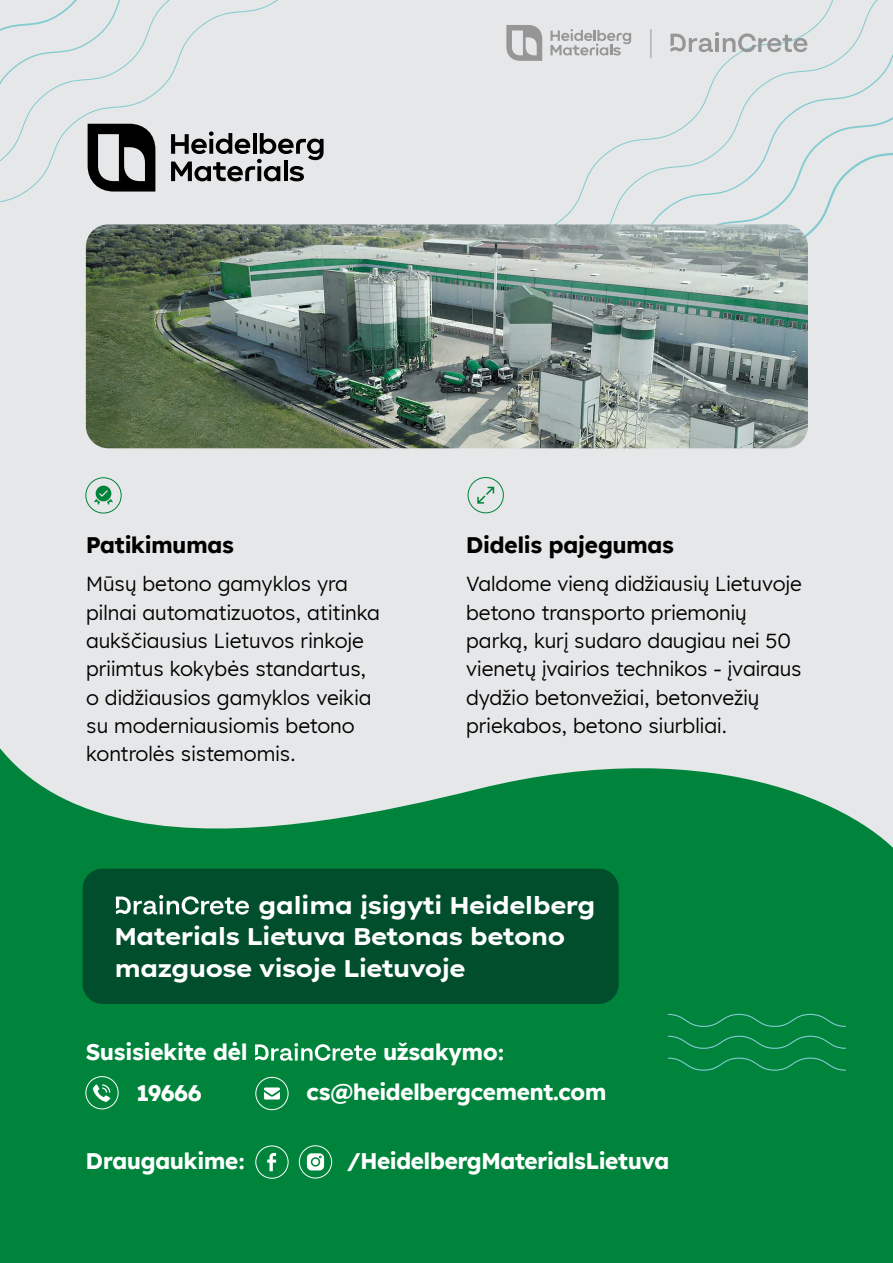
<style>
.page{position:relative;width:893px;height:1263px;background:#e6e7e8}
.page>*{position:absolute;margin:0;border:0;box-sizing:border-box;transform-origin:0 0}
.t1{font:700 24px/31.5px "Lexend Exa HM";color:#fff}
.t2{font:700 22.5px "Lexend HM";letter-spacing:-.01em;color:#fff}
.t3{font:700 22.5px "Lexend HM";color:#000}
.t4{font:20.25px/28.3px "Lexend HM";color:#000}
</style>
<div class="page">
<svg style="left:0;top:748px;width:893px;height:267px;fill:#00843c"></svg>
<svg style="left:542px;top:0;width:351px;height:236px"></svg>
<svg style="left:0;top:0;width:300px;height:388px"></svg>
<div style="left:0;top:1015px;width:893px;height:248px;background:#00843c"></div>
<img style="left:86px;top:224px;width:722px;height:224px">
<svg style="left:477px;top:487px;width:17px;height:17px"></svg>
<svg style="left:94px;top:486px;width:19px;height:19px"></svg>
<svg style="left:93px;top:1084px;width:17px;height:18px"></svg>
<div style="left:86px;top:1076px;width:32px;height:33px;border:1px solid #fff;border-radius:50%"></div>
<svg style="left:264px;top:1087px;width:16px;height:12px"></svg>
<div style="left:256px;top:1077px;width:32px;height:33px;border:1px solid #fff;border-radius:50%"></div>
<div style="left:86px;top:478px;width:35px;height:35px;border:1px solid #00843c;border-radius:50%"></div>
<div style="left:468px;top:477px;width:36px;height:36px;border:1px solid #00843c;border-radius:50%"></div>
<svg style="left:255px;top:1043px;width:121px;height:18px"></svg>
<div style="left:83px;top:869px;width:536px;height:135px;background:#004e2b;border-radius:20px"></div>
<svg style="left:116px;top:895px;width:133px;height:19px"></svg>
<svg style="left:667px;top:1013px;width:180px;height:14px"></svg>
<svg style="left:668px;top:1035px;width:178px;height:14px"></svg>
<svg style="left:668px;top:1057px;width:178px;height:14px"></svg>
<svg style="left:670px;top:32px;width:137px;height:20px"></svg>
<svg style="left:650px;top:29px;width:1px;height:29px"></svg>
<svg style="left:506px;top:25px;width:36px;height:36px"></svg>
<svg style="left:550px;top:29px;width:81px;height:26px"></svg>
<svg style="left:88px;top:124px;width:67px;height:68px"></svg>
<svg style="left:171px;top:131px;width:153px;height:50px"></svg>
<div style="left:256px;top:1146px;width:32px;height:32px;border:1px solid #fff;border-radius:50%"></div>
<svg style="left:267px;top:1153px;width:9px;height:18px"></svg>
<div style="left:299px;top:1145px;width:33px;height:33px;border:1px solid #fff;border-radius:50%"></div>
<svg style="left:307px;top:1153px;width:17px;height:17px"></svg>
<p class="t3" style="left:86px;top:527px;width:149px">Patikimumas</p>
<p class="t3" style="left:466px;top:527px;width:210px">Didelis pajegumas</p>
<p class="t4" style="left:86px;top:569px;width:295px">Mūsų betono gamyklos yra pilnai automatizuotos, atitinka aukščiausius Lietuvos rinkoje priimtus kokybės standartus, o didžiausios gamyklos veikia su moderniausiomis betono kontrolės sistemomis.</p>
<p class="t4" style="left:466px;top:569px;width:337px">Valdome vieną didžiausių Lietuvoje betono transporto priemonių parką, kurį sudaro daugiau nei 50 vienetų įvairios technikos - įvairaus dydžio betonvežiai, betonvežių priekabos, betono siurbliai.</p>
<p class="t1" style="left:115px;top:888px;width:482px;text-indent:144px">galima įsigyti Heidelberg<br>Materials Lietuva Betonas betono mazguose visoje Lietuvoje</p>
<p class="t2" style="left:86px;top:1034px;width:163px">Susisiekite dėl</p>
<p class="t2" style="left:383px;top:1034px;width:122px">užsakymo:</p>
<p class="t2" style="left:137px;top:1074px;width:66px">19666</p>
<p class="t2" style="left:307px;top:1073px;width:301px">cs@heidelbergcement.com</p>
<p class="t2" style="left:86px;top:1142px;width:160px">Draugaukime:</p>
<p class="t2" style="left:347px;top:1142px;width:324px">/HeidelbergMaterialsLietuva</p>
</div>
